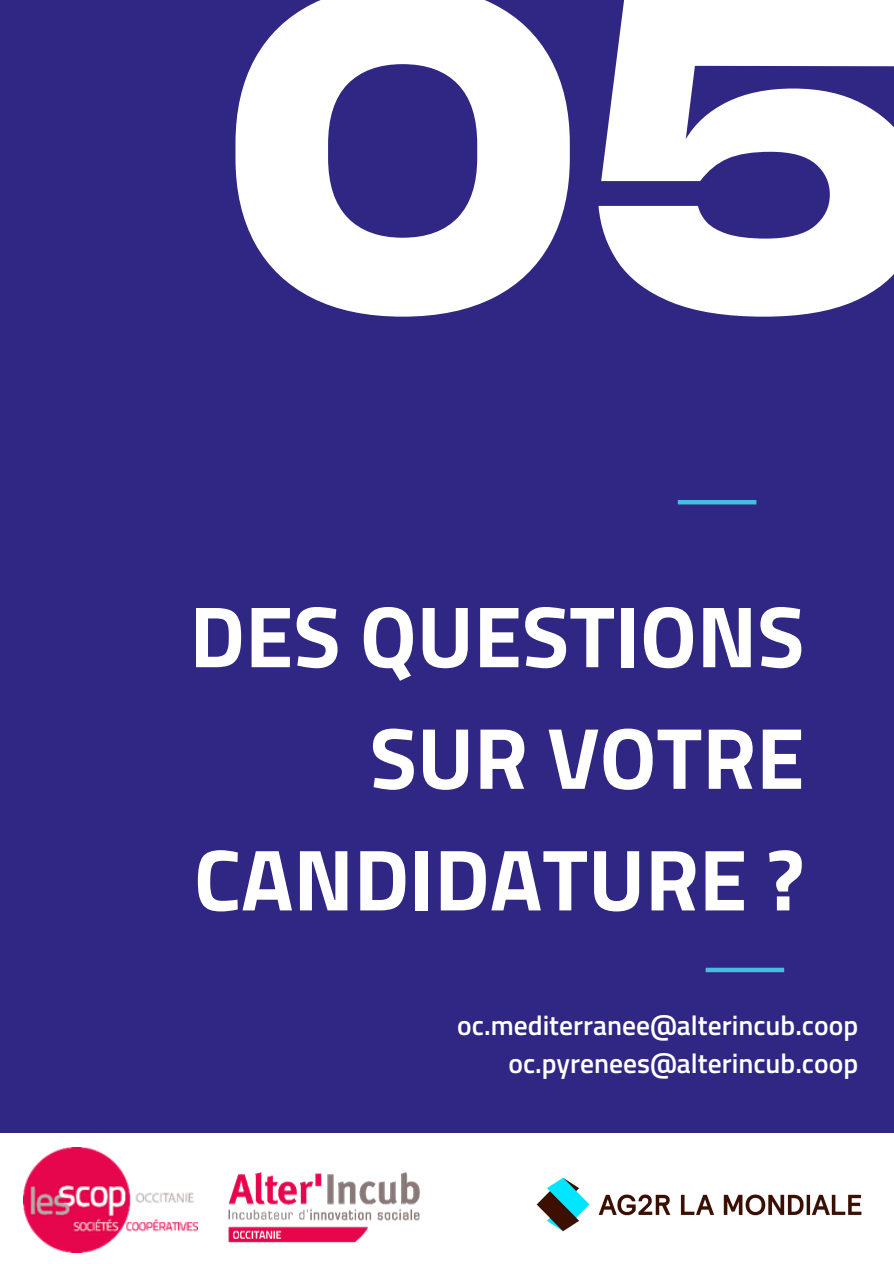
<style>
.page{position:relative;width:894px;height:1264px;background:#fff}
.page>*{position:absolute;margin:0;border:0;box-sizing:border-box;transform-origin:0 0}
.t1{font:700 expanded 436.05px "Cy Grotesk";color:#fff}
.t2{font:700 87px/121.5px "Titillium Web";color:#fff;text-align:right}
.t3{font:600 27.6px "Titillium Web";color:#fff}
</style>
<div class="page">
<div style="left:0;top:0;width:893px;height:1263px;background:#302683"></div>
<div style="left:705px;top:967px;width:79px;height:5px;background:#46bee0"></div>
<hr style="left:677px;top:500px;width:79px;height:4px;background:#46bee0">
<div style="left:0;top:1133px;width:893px;height:130px;background:#fff"></div>
<img style="left:228px;top:1172px;width:192px;height:71px">
<img style="left:23px;top:1147px;width:175px;height:105px">
<img style="left:536px;top:1177px;width:326px;height:55px">
<p class="t1" style="left:221px;top:-126px;width:710px">05</p>
<p class="t2" style="left:189px;top:574px;width:616px">DES QUESTIONS<br>SUR VOTRE<br>CANDIDATURE ?</p>
<p class="t3" style="left:457px;top:1003px;width:402px">oc.mediterranee@alterincub.coop</p>
<h1 class="t3" style="left:508px;top:1041px;width:351px">oc.pyrenees@alterincub.coop</h1>
</div>
